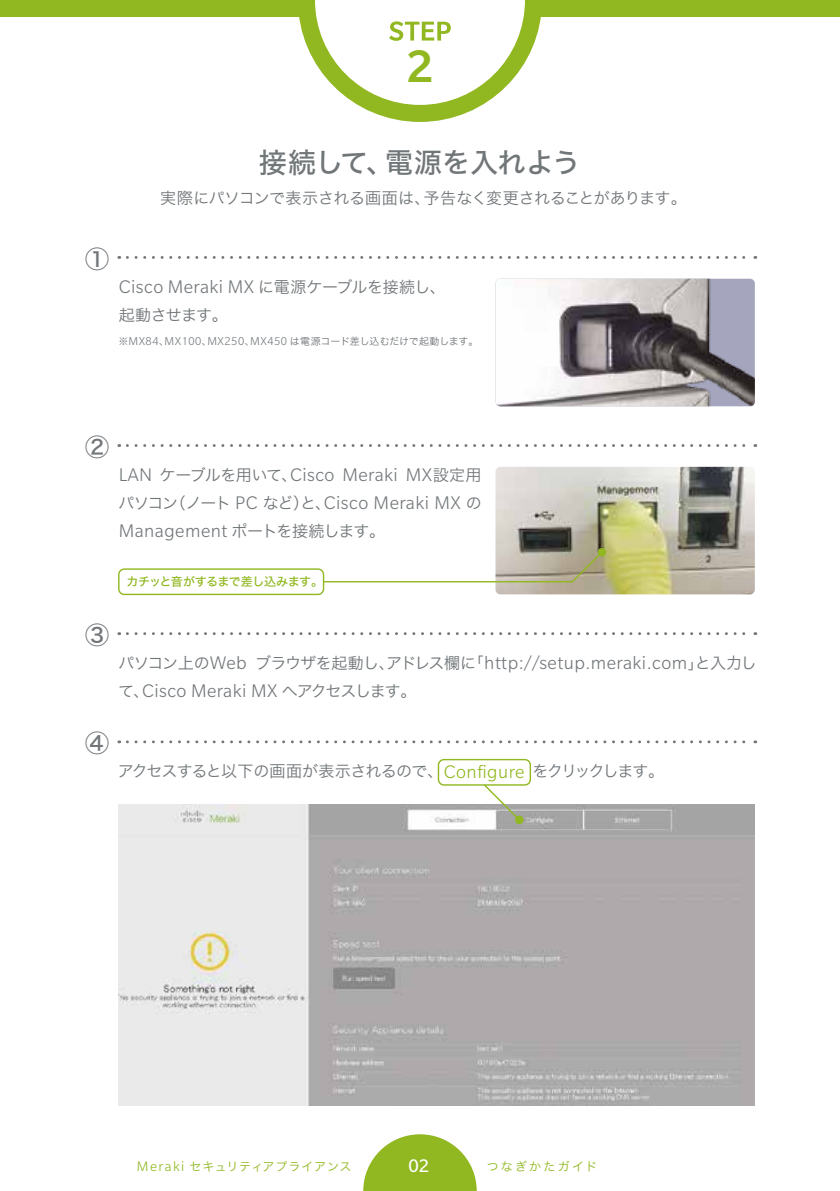
<style>
.page{position:relative;width:840px;height:1191px;background:#fff}
.page>*{position:absolute;margin:0;border:0;box-sizing:border-box;transform-origin:0 0}
.t1{font:500 49.6px "Slate Pro";color:#91b821}
.t2{font:28px "Hira Kaku Std W5";letter-spacing:-.01em;color:#717679}
.t3{font:24px "Hira Kaku Std W5";color:#717679}
.t4{font:300 19.8px/28px "Slate Pro";letter-spacing:.025em;color:#717679;text-align:justify}
.t5{font:19.8px "Slate Pro";color:#fff}
.t6{font:16px "Hira Kaku Std W3";letter-spacing:-.045em;color:#717679}
.t7{font:16px "Hira Kaku Std W3";letter-spacing:-.025em;color:#717679}
.t8{font:12px "Hira Kaku Std W3";letter-spacing:.05em;color:#91b821}
.t9{font:12px "Hira Kaku Std W5";letter-spacing:-.04em;color:#91b821}
.t10{font:12px "Hira Kaku Std W3";letter-spacing:.175em;color:#91b821}
.t11{font:10px "Hira Kaku Std W3";letter-spacing:-.015em;color:#717679}
.s1{font-family:"Hira Kaku Std W3";font-weight:400;font-size:16px}
.s2{font-family:"Slate Pro";font-weight:300;font-size:12.4px}
.s3{font-family:"Slate Pro";font-weight:300;font-size:19.8px}
.s4{font-family:"Slate Pro";font-weight:300;font-size:19.8px;color:#91b821}
.s5{font-family:"Slate Pro";font-weight:300;font-size:14.8px}
</style>
<div class="page">
<img style="left:495px;top:279px;width:259px;height:127px">
<svg style="left:127px;top:256px;width:628px;height:3px"></svg>
<svg style="left:127px;top:632px;width:628px;height:3px"></svg>
<svg style="left:127px;top:740px;width:628px;height:3px"></svg>
<img style="left:495px;top:467px;width:259px;height:127px">
<svg style="left:127px;top:444px;width:628px;height:3px"></svg>
<div style="left:118px;top:568px;width:206px;height:27px;border:1px solid #91b821;border-radius:6px"></div>
<svg style="left:322px;top:547px;width:284px;height:36px"></svg>
<img style="left:119px;top:804px;width:635px;height:302px">
<div style="left:437px;top:759px;width:93px;height:26px;border:1px solid #91b821;border-radius:6px"></div>
<svg style="left:482px;top:783px;width:41px;height:41px"></svg>
<svg style="left:363px;top:1134px;width:113px;height:57px"></svg>
<div style="left:0;top:0;width:839px;height:17px;background:#91b821"></div>
<svg style="left:299px;top:0;width:242px;height:122px"></svg>
<h1 class="t1" style="left:406px;top:39px;width:29px">2</h1>
<h2 class="t2" style="left:259px;top:141px;width:322px">接続して、電源を入れよう</h2>
<p class="t7" style="left:160px;top:186px;width:528px">実際にパソコンで表示される画面は、予告なく変更されることがあります。</p>
<p class="t3" style="left:85px;top:240px;width:25px">①</p>
<p class="t4" style="left:119px;top:273px;width:328px">Cisco Meraki MX <span class="s1">に電源ケーブルを接続し、</span></p>
<p class="t6" style="left:119px;top:303px;width:111px">起動させます。</p>
<p class="t11" style="left:118px;top:333px;width:361px">※<span class="s2">MX84</span>、<span class="s2">MX100</span>、<span class="s2">MX250</span>、<span class="s2">MX450</span> は電源コード差し込むだけで起動します。</p>
<p class="t3" style="left:85px;top:428px;width:25px">②</p>
<p class="t4" style="left:118px;top:461px;width:364px">LAN <span class="s1">ケーブルを用いて、</span>Cisco Meraki MX<span class="s1">設定用パソコン（ノート</span> PC <span class="s1">など）と、</span>Cisco Meraki MX <span class="s1">の</span>Management <span class="s1">ポートを接続します。</span></p>
<p class="t9" style="left:126px;top:572px;width:198px">カチッと音がするまで差し込みます。</p>
<p class="t3" style="left:85px;top:616px;width:25px">③</p>
<p class="t6" style="left:118px;top:651px;width:639px">パソコン上の<span class="s3">Web</span> ブラウザを起動し、アドレス欄に「<span class="s3">http://setup.meraki.com</span>」と入力し</p>
<p class="t4" style="left:118px;top:677px;width:300px"><span class="s1">て、</span>Cisco Meraki MX <span class="s1">へアクセスします。</span></p>
<p class="t3" style="left:85px;top:725px;width:25px">④</p>
<p class="t6" style="left:118px;top:759px;width:547px">アクセスすると以下の画面が表示されるので、<span class="s4">Configure</span> をクリックします。</p>
<p class="t8" style="left:137px;top:1157px;width:216px"><span class="s5">Meraki</span> セキュリティアプライアンス</p>
<p class="t5" style="left:408px;top:1155px;width:22px">02</p>
<p class="t10" style="left:486px;top:1157px;width:112px">つなぎかたガイド</p>
</div>
